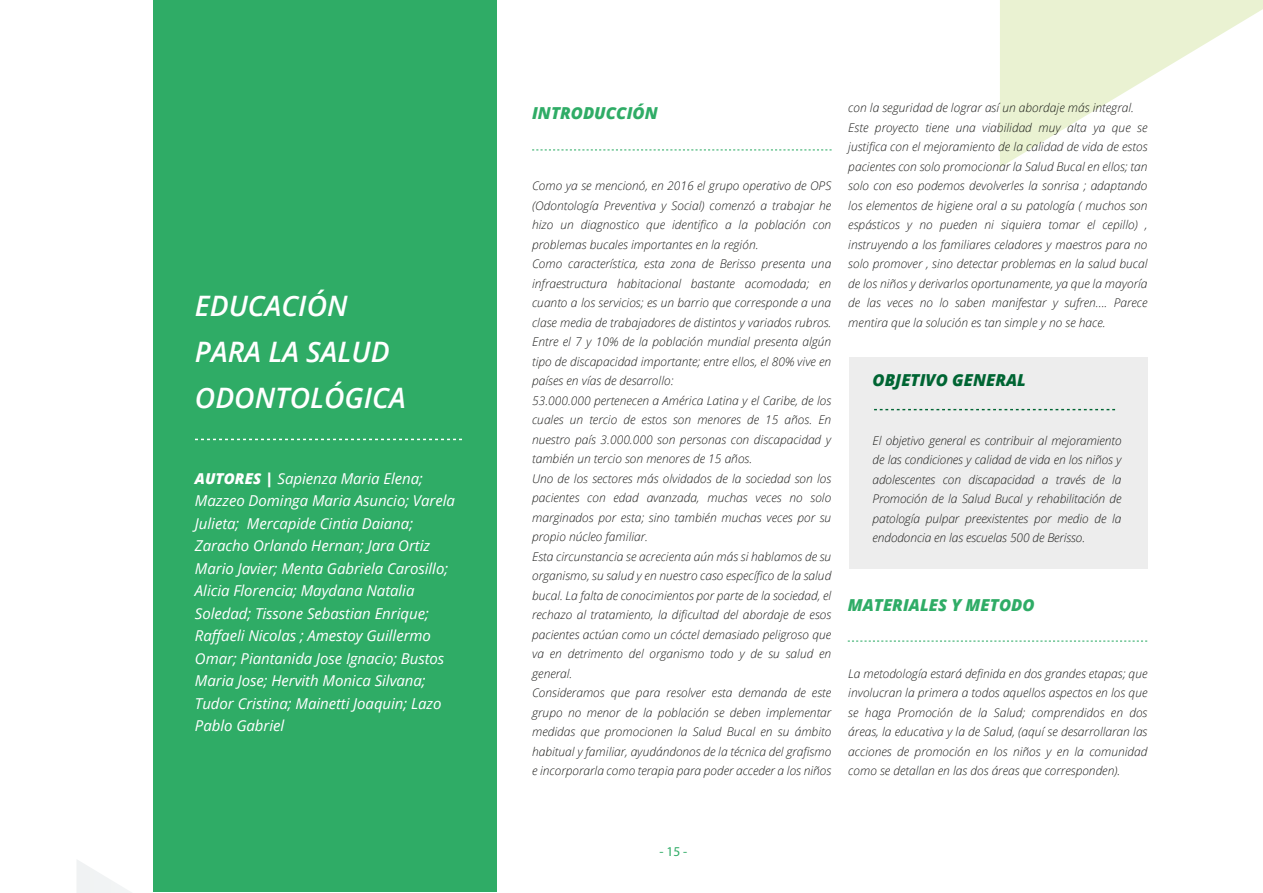
<style>
.page{position:relative;width:1263px;height:893px;background:#fff}
.page>*{position:absolute;margin:0;border:0;box-sizing:border-box;transform-origin:0 0}
.t1{font:italic 600 28.2px/45.8px "Open Sans";color:#fff}
.t2{font:italic 800 16.5px "Open Sans";color:#2fac66}
.t3{font:italic 800 16.5px "Open Sans";color:#006533}
.t4{font:italic 15px/22.5px "Open Sans";letter-spacing:-.005em;color:#fff}
.t5{font:13.5px "Myriad Pro";color:#2fac66}
.t6{font:italic 300 12px/19.5px "Open Sans";color:#1d1d1b}
.s1{font-weight:800}
</style>
<div class="page">
<div style="left:154px;top:0;width:343px;height:892px;background:#2fac66"></div>
<svg style="left:195px;top:439px;width:267px;height:1px"></svg>
<svg style="left:532px;top:149px;width:300px;height:1px"></svg>
<svg style="left:848px;top:641px;width:299px;height:1px"></svg>
<svg style="left:77px;top:859px;width:77px;height:34px"></svg>
<svg style="left:1000px;top:0;width:263px;height:167px"></svg>
<div style="left:849px;top:357px;width:298px;height:212px;background:#ededed"></div>
<svg style="left:874px;top:409px;width:242px;height:1px"></svg>
<h1 class="t1" style="left:195px;top:283px;width:212px">EDUCACIÓN<br>PARA LA SALUD<br>ODONTOLÓGICA</h1>
<p class="t4" style="left:195px;top:467px;width:261px"><span class="s1">AUTORES |</span> Sapienza Maria Elena; Mazzeo Dominga Maria Asuncio; Varela Julieta; Mercapide Cintia Daiana; Zaracho Orlando Hernan; Jara Ortiz Mario Javier; Menta Gabriela Carosillo; Alicia Florencia; Maydana Natalia Soledad; Tissone Sebastian Enrique; Raffaeli Nicolas ; Amestoy Guillermo Omar; Piantanida Jose Ignacio; Bustos Maria Jose; Hervith Monica Silvana; Tudor Cristina; Mainetti Joaquin; Lazo Pablo Gabriel</p>
<h2 class="t2" style="left:532px;top:101px;width:127px">INTRODUCCIÓN</h2>
<p class="t6" style="left:532px;top:176px;width:301px">Como ya se mencionó, en 2016 el grupo operativo de OPS (Odontología Preventiva y Social) comenzó a trabajar he hizo un diagnostico que identifico a la población con problemas bucales importantes en la región.<br>Como característica, esta zona de Berisso presenta una infraestructura habitacional bastante acomodada; en cuanto a los servicios; es un barrio que corresponde a una clase media de trabajadores de distintos y variados rubros.<br>Entre el 7 y 10% de la población mundial presenta algún tipo de discapacidad importante; entre ellos, el 80% vive en países en vías de desarrollo:<br>53.000.000 pertenecen a América Latina y el Caribe, de los cuales un tercio de estos son menores de 15 años. En nuestro país 3.000.000 son personas con discapacidad y también un tercio son menores de 15 años.<br>Uno de los sectores más olvidados de la sociedad son los pacientes con edad avanzada, muchas veces no solo marginados por esta; sino también muchas veces por su propio núcleo familiar.<br>Esta circunstancia se acrecienta aún más si hablamos de su organismo, su salud y en nuestro caso específico de la salud bucal. La falta de conocimientos por parte de la sociedad, el rechazo al tratamiento, la dificultad del abordaje de esos pacientes actúan como un cóctel demasiado peligroso que va en detrimento del organismo todo y de su salud en general.<br>Consideramos que para resolver esta demanda de este grupo no menor de la población se deben implementar medidas que promocionen la Salud Bucal en su ámbito habitual y familiar, ayudándonos de la técnica del grafismo e incorporarla como terapia para poder acceder a los niños</p>
<p class="t6" style="left:848px;top:98px;width:301px">con la seguridad de lograr así un abordaje más integral.<br>Este proyecto tiene una viabilidad muy alta ya que se justifica con el mejoramiento de la calidad de vida de estos pacientes con solo promocionar la Salud Bucal en ellos; tan solo con eso podemos devolverles la sonrisa ; adaptando los elementos de higiene oral a su patología ( muchos son espásticos y no pueden ni siquiera tomar el cepillo) , instruyendo a los familiares celadores y maestros para no solo promover , sino detectar problemas en la salud bucal de los niños y derivarlos oportunamente, ya que la mayoría de las veces no lo saben manifestar y sufren.... Parece mentira que la solución es tan simple y no se hace.</p>
<h2 class="t3" style="left:872px;top:368px;width:155px">OBJETIVO GENERAL</h2>
<p class="t6" style="left:872px;top:430px;width:251px;text-align:justify">El objetivo general es contribuir al mejoramiento de las condiciones y calidad de vida en los niños y adolescentes con discapacidad a través de la Promoción de la Salud Bucal y rehabilitación de patología pulpar preexistentes por medio de la endodoncia en las escuelas 500 de Berisso.</p>
<h2 class="t2" style="left:848px;top:592px;width:188px">MATERIALES Y METODO</h2>
<p class="t6" style="left:848px;top:663px;width:301px;text-align:justify">La metodología estará definida en dos grandes etapas; que involucran la primera a todos aquellos aspectos en los que se haga Promoción de la Salud; comprendidos en dos áreas, la educativa y la de Salud, (aquí se desarrollaran las acciones de promoción en los niños y en la comunidad como se detallan en las dos áreas que corresponden).</p>
<p class="t5" style="left:659px;top:843px;width:29px">- 15 -</p>
</div>
